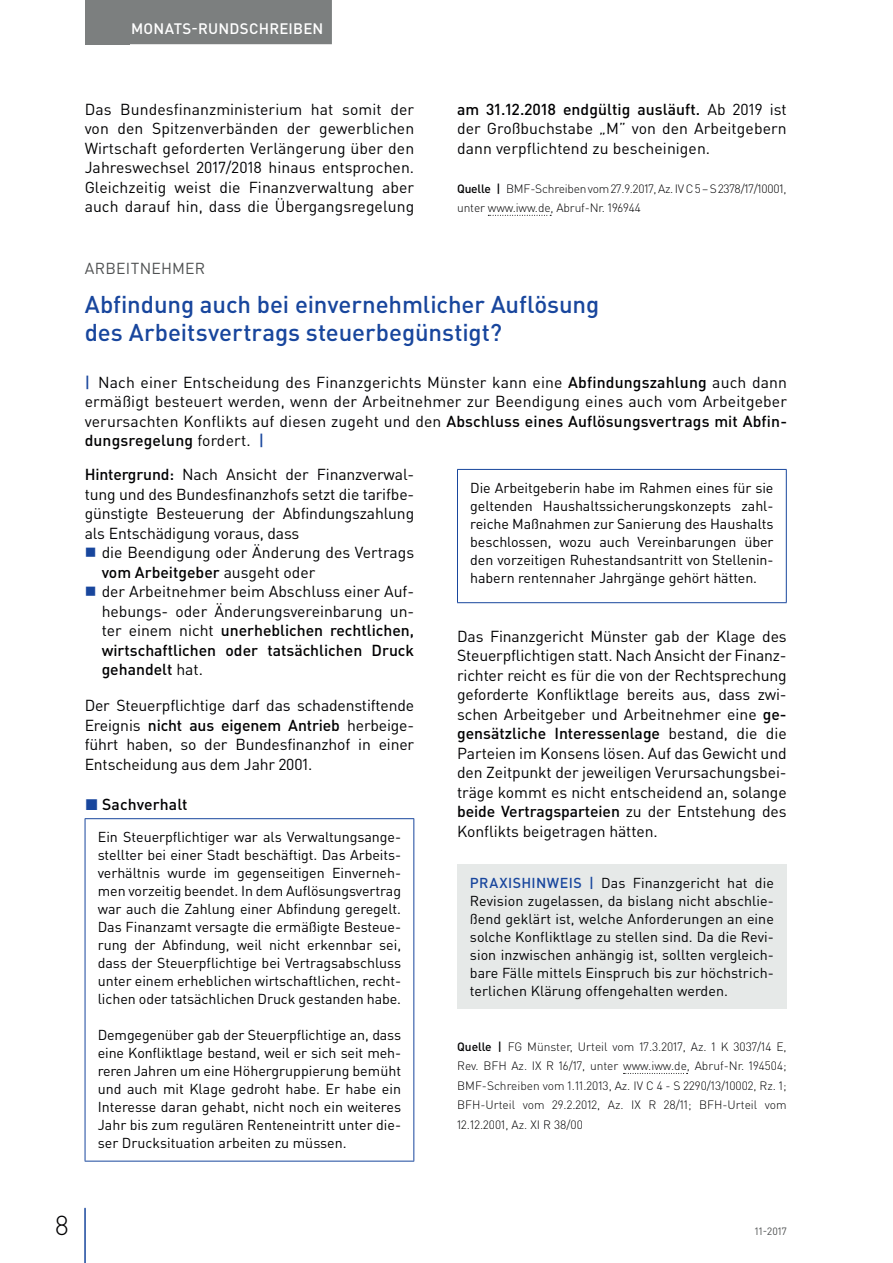
<style>
.page{position:relative;width:893px;height:1263px;background:#fff}
.page>*{position:absolute;margin:0;border:0;box-sizing:border-box;transform-origin:0 0}
.t1{font:300 27px "DIN Pro";color:#000002}
.t2{font:500 24px/28.5px "DIN Pro";letter-spacing:-.005em;color:#18469d}
.t3{font:15.75px/19.5px "DIN Pro";color:#000002;text-align:justify}
.t4{font:500 15.75px "DIN Pro";letter-spacing:.005em;color:#000002}
.t5{font:15.75px "DIN Pro";letter-spacing:.015em;color:#4f5152}
.t6{font:500 15px "DIN Pro";letter-spacing:.015em;color:#fff}
.t7{font:14.25px/18px "DIN Pro";letter-spacing:-.005em;color:#000002;text-align:justify}
.t8{font:300 12px/19.5px "DIN Pro";letter-spacing:-.01em;color:#000002;text-align:justify}
.t9{font:10.5px "DIN Pro";color:#4f5152}
.s1{font-weight:500}
.s2{font-weight:500;color:#18469d}
.s3{color:#18469d}
</style>
<div class="page">
<div style="left:85px;top:0;width:45px;height:44px;background:#7c7f7f"></div>
<hr style="left:84px;top:1208px;width:2px;height:55px;background:#18469d">
<div style="left:122px;top:0;width:210px;height:44px;background:#7c7f7f"></div>
<hr style="left:85px;top:818px;width:329px;height:1px;background:#18469d">
<hr style="left:85px;top:819px;width:1px;height:342px;background:#18469d">
<hr style="left:413px;top:819px;width:1px;height:342px;background:#18469d">
<hr style="left:85px;top:1161px;width:329px;height:1px;background:#18469d">
<svg style="left:623px;top:1073px;width:65px;height:1px"></svg>
<hr style="left:457px;top:469px;width:330px;height:1px;background:#18469d">
<hr style="left:457px;top:470px;width:1px;height:132px;background:#18469d">
<hr style="left:786px;top:470px;width:1px;height:132px;background:#18469d">
<hr style="left:457px;top:602px;width:330px;height:1px;background:#18469d">
<div style="left:457px;top:864px;width:330px;height:144px;background:#e6e9e8"></div>
<svg style="left:488px;top:215px;width:63px;height:1px"></svg>
<p class="t6" style="left:131px;top:18px;width:194px">MONATS-RUNDSCHREIBEN</p>
<p class="t3" style="left:85px;top:99px;width:331px">Das Bundesfinanzministerium hat somit der von den Spitzenverbänden der gewerblichen Wirtschaft geforderten Verlängerung über den Jahreswechsel 2017/2018 hinaus entsprochen.<br>Gleichzeitig weist die Finanzverwaltung aber auch darauf hin, dass die Übergangsregelung</p>
<p class="t3" style="left:457px;top:99px;width:331px"><span class="s1">am 31.12.2018 endgültig ausläuft.</span> Ab 2019 ist der Großbuchstabe „M” von den Arbeitgebern dann verpflichtend zu bescheinigen.</p>
<p class="t8" style="left:457px;top:178px;width:331px"><span class="s1">Quelle |</span> BMF-Schreiben vom 27.9.2017, Az. IV C 5 – S 2378/17/10001, unter www.iww.de, Abruf-Nr. 196944</p>
<p class="t5" style="left:85px;top:257px;width:122px">ARBEITNEHMER</p>
<h2 class="t2" style="left:85px;top:289px;width:516px">Abfindung auch bei einvernehmlicher Auflösung des Arbeitsvertrags steuerbegünstigt?</h2>
<p class="t3" style="left:85px;top:372px;width:704px"><span class="s2">|</span> Nach einer Entscheidung des Finanzgerichts Münster kann eine <span class="s1">Abfindungszahlung</span> auch dann ermäßigt besteuert werden, wenn der Arbeitnehmer zur Beendigung eines auch vom Arbeitgeber verursachten Konflikts auf diesen zugeht und den <span class="s1">Abschluss eines Auflösungsvertrags mit Abfin&shy;dungsregelung</span> fordert. <span class="s2">|</span></p>
<p class="t3" style="left:85px;top:464px;width:331px"><span class="s1">Hintergrund:</span> Nach Ansicht der Finanzverwal&shy;tung und des Bundesfinanzhofs setzt die tarifbe&shy;günstigte Besteuerung der Abfindungszahlung als Entschädigung voraus, dass</p>
<p class="t3" style="left:102px;top:542px;width:314px;text-align:left">die Beendigung oder Änderung des Vertrags <span class="s1">vom Arbeitgeber</span> ausgeht oder<br>der Arbeitnehmer beim Abschluss einer Auf&shy;hebungs- oder Änderungsvereinbarung un&shy;ter einem nicht <span class="s1">unerheblichen rechtlichen, wirtschaftlichen oder tatsächlichen Druck gehandelt</span> hat.</p>
<p class="t3" style="left:85px;top:695px;width:331px">Der Steuerpflichtige darf das schadenstiftende Ereignis <span class="s1">nicht aus eigenem Antrieb</span> herbeige&shy;führt haben, so der Bundesfinanzhof in einer Entscheidung aus dem Jahr 2001.</p>
<p class="t4" style="left:85px;top:794px;width:104px"><span class="s3">◼</span> Sachverhalt</p>
<p class="t7" style="left:98px;top:828px;width:305px">Ein Steuerpflichtiger war als Verwaltungsange&shy;stellter bei einer Stadt beschäftigt. Das Arbeits&shy;verhältnis wurde im gegenseitigen Einverneh&shy;men vorzeitig beendet. In dem Auflösungsvertrag war auch die Zahlung einer Abfindung geregelt.<br>Das Finanzamt versagte die ermäßigte Besteue&shy;rung der Abfindung, weil nicht erkennbar sei, dass der Steuerpflichtige bei Vertragsabschluss unter einem erheblichen wirtschaftlichen, recht&shy;lichen oder tatsächlichen Druck gestanden habe.</p>
<p class="t7" style="left:98px;top:1025px;width:305px">Demgegenüber gab der Steuerpflichtige an, dass eine Konfliktlage bestand, weil er sich seit meh&shy;reren Jahren um eine Höhergruppierung bemüht und auch mit Klage gedroht habe. Er habe ein Interesse daran gehabt, nicht noch ein weiteres Jahr bis zum regulären Renteneintritt unter die&shy;ser Drucksituation arbeiten zu müssen.</p>
<p class="t7" style="left:470px;top:478px;width:305px">Die Arbeitgeberin habe im Rahmen eines für sie geltenden Haushaltssicherungskonzepts zahl&shy;reiche Maßnahmen zur Sanierung des Haushalts beschlossen, wozu auch Vereinbarungen über den vorzeitigen Ruhestandsantritt von Stellenin&shy;habern rentennaher Jahrgänge gehört hätten.</p>
<p class="t3" style="left:457px;top:625px;width:331px">Das Finanzgericht Münster gab der Klage des Steuerpflichtigen statt. Nach Ansicht der Finanz&shy;richter reicht es für die von der Rechtsprechung geforderte Konfliktlage bereits aus, dass zwi&shy;schen Arbeitgeber und Arbeitnehmer eine <span class="s1">ge&shy;gensätzliche Interessenlage</span> bestand, die die Parteien im Konsens lösen. Auf das Gewicht und den Zeitpunkt der jeweiligen Verursachungsbei&shy;träge kommt es nicht entscheidend an, solange <span class="s1">beide Vertragsparteien</span> zu der Entstehung des Konflikts beigetragen hätten.</p>
<p class="t7" style="left:470px;top:873px;width:306px"><span class="s2">PRAXISHINWEIS |</span> Das Finanzgericht hat die Revision zugelassen, da bislang nicht abschlie&shy;ßend geklärt ist, welche Anforderungen an eine solche Konfliktlage zu stellen sind. Da die Revi&shy;sion inzwischen anhängig ist, sollten vergleich&shy;bare Fälle mittels Einspruch bis zur höchstrich&shy;terlichen Klärung offengehalten werden.</p>
<p class="t8" style="left:457px;top:1036px;width:331px"><span class="s1">Quelle |</span> FG Münster, Urteil vom 17.3.2017, Az. 1 K 3037/14 E, Rev. BFH Az. IX R 16/17, unter www.iww.de, Abruf-Nr. 194504; BMF-Schreiben vom 1.11.2013, Az. IV C 4 - S 2290/13/10002, Rz. 1; BFH-Urteil vom 29.2.2012, Az. IX R 28/11; BFH-Urteil vom 12.12.2001, Az. XI R 38/00</p>
<h1 class="t1" style="left:55px;top:1207px;width:16px">8</h1>
<p class="t9" style="left:755px;top:1224px;width:33px">11-2017</p>
</div>
